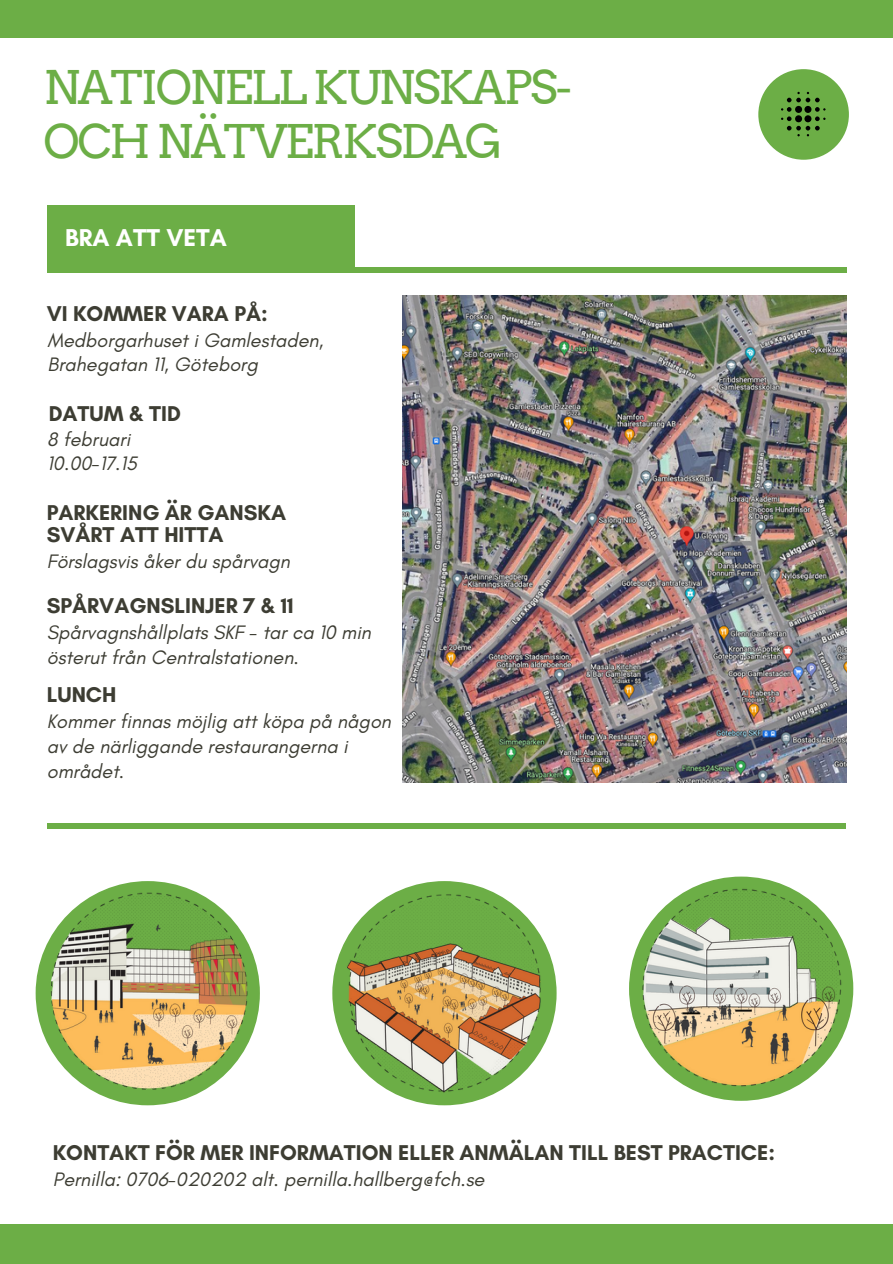
<style>
.page{position:relative;width:893px;height:1264px;background:#fff}
.page>*{position:absolute;margin:0;border:0;box-sizing:border-box;transform-origin:0 0}
.t1{font:46.35px/54px "Arvo";letter-spacing:-.05em;color:#6cae46}
.t2{font:700 24.75px "Glacial Indifference";color:#fff}
.t3{font:700 21.75px/21.3px "Glacial Indifference";color:#3d3d33}
.t4{font:italic 19.8px/24.8px "Glacial Indifference";color:#3d3d33}
</style>
<div class="page">
<div style="left:48px;top:268px;width:798px;height:5px;background:#6cae46"></div>
<div style="left:47px;top:205px;width:308px;height:68px;background:#6cae46"></div>
<div style="left:758px;top:69px;width:90px;height:90px;background:#6cae46;border-radius:50%"></div>
<svg style="left:781px;top:92px;width:44px;height:44px"></svg>
<div style="left:47px;top:822px;width:798px;height:6px;background:#6cae46"></div>
<div style="left:0;top:1224px;width:892px;height:39px;background:#6cae46"></div>
<div style="left:0;top:0;width:892px;height:38px;background:#6cae46"></div>
<div style="left:36px;top:881px;width:223px;height:224px;background:#6cae46;border-radius:50%"></div>
<div style="left:332px;top:881px;width:224px;height:224px;background:#6cae46;border-radius:50%"></div>
<img style="left:343px;top:891px;width:202px;height:204px">
<img style="left:47px;top:887px;width:206px;height:218px">
<div style="left:629px;top:876px;width:224px;height:224px;background:#6cae46;border-radius:50%"></div>
<img style="left:638px;top:881px;width:206px;height:209px">
<img style="left:402px;top:295px;width:444px;height:488px">
<h1 class="t1" style="left:44px;top:61px;width:530px">NATIONELL KUNSKAPS-<br>OCH NÄTVERKSDAG</h1>
<p class="t2" style="left:65px;top:223px;width:163px">BRA ATT VETA</p>
<p class="t3" style="left:47px;top:302px;width:222px">VI KOMMER VARA PÅ:</p>
<p class="t4" style="left:48px;top:327px;width:277px">Medborgarhuset i Gamlestaden,<br>Brahegatan 11, Göteborg</p>
<p class="t3" style="left:49px;top:403px;width:134px">DATUM &amp; TID</p>
<p class="t4" style="left:47px;top:426px;width:91px">8 februari<br>10.00-17.15</p>
<p class="t3" style="left:47px;top:502px;width:241px">PARKERING ÄR GANSKA<br>SVÅRT ATT HITTA</p>
<p class="t4" style="left:47px;top:548px;width:245px">Förslagsvis åker du spårvagn</p>
<p class="t3" style="left:47px;top:594px;width:248px">SPÅRVAGNSLINJER 7 &amp; 11</p>
<p class="t4" style="left:47px;top:619px;width:326px">Spårvagnshållplats SKF - tar ca 10 min österut från Centralstationen.</p>
<p class="t3" style="left:47px;top:684px;width:71px">LUNCH</p>
<p class="t4" style="left:47px;top:709px;width:346px">Kommer finnas möjlig att köpa på någon av de närliggande restaurangerna i området.</p>
<p class="t3" style="left:53px;top:1141px;width:723px">KONTAKT FÖR MER INFORMATION ELLER ANMÄLAN TILL BEST PRACTICE:</p>
<p class="t4" style="left:53px;top:1166px;width:433px">Pernilla: 0706-020202 alt. pernilla.hallberg@fch.se</p>
</div>
